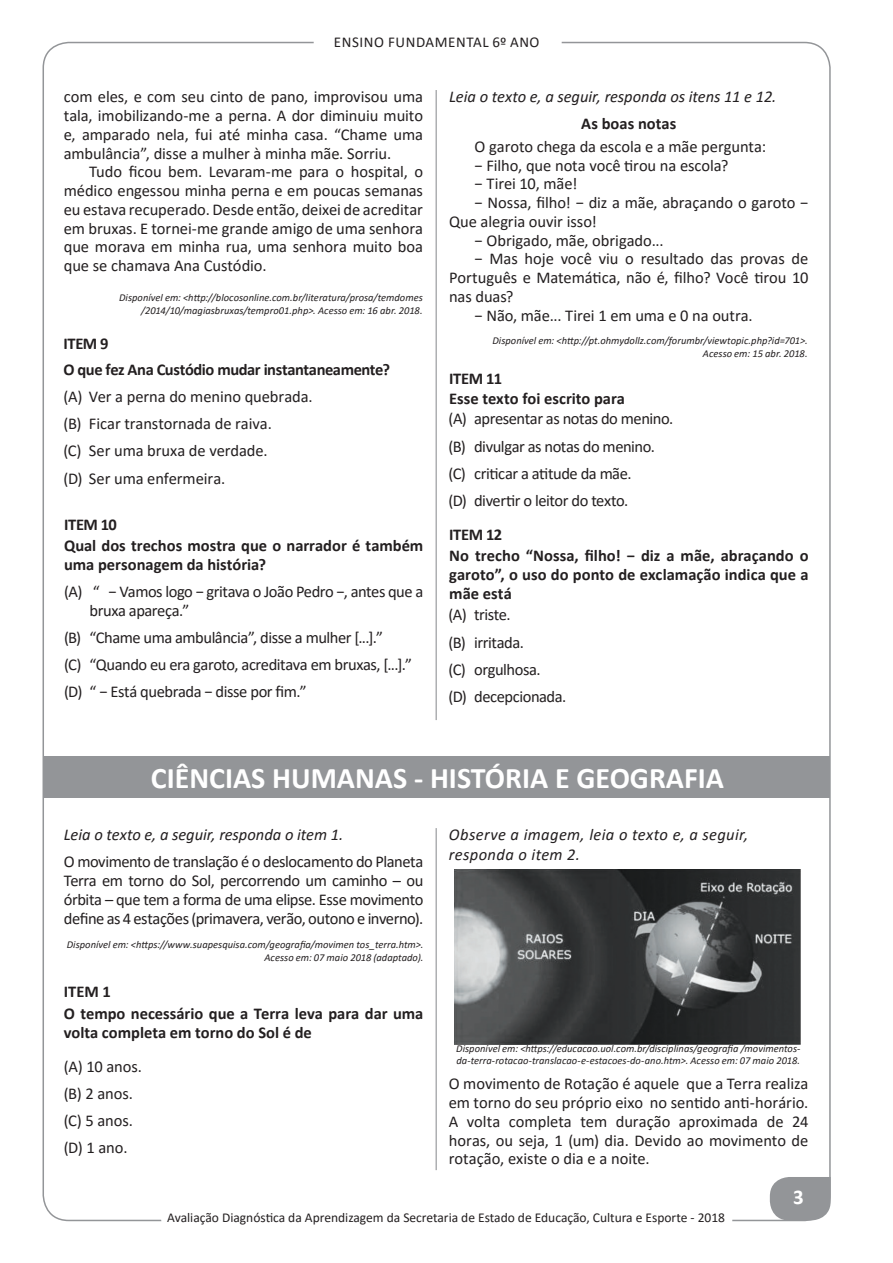
<style>
.page{position:relative;width:893px;height:1263px;background:#fff}
.page>*{position:absolute;margin:0;border:0;box-sizing:border-box;transform-origin:0 0}
.t1{font:700 30px "Calibri";color:#fff}
.t2{font:700 21px "Calibri";color:#fff}
.Texto_Corrido{font:16.5px/18.8px "Calibri";letter-spacing:-.005em;color:#231f20;text-align:justify}
.Alternativas{font:16.5px/18.8px "Calibri";letter-spacing:-.025em;color:#231f20}
.Enunciado_de_questão{font:700 16.5px/18.8px "Calibri";color:#231f20}
.Alternativas-2{font:16.5px "Calibri";letter-spacing:-.005em;color:#231f20}
.Leia_o_Texto{font:italic 16.5px "Calibri";color:#231f20}
.Leia_o_Texto-2{font:italic 16.5px/19.8px "Calibri";letter-spacing:.025em;color:#231f20}
.Enunciado_de_questão-2{font:700 16.5px "Calibri";letter-spacing:-.025em;color:#231f20}
.Título_de_texto{font:700 16.5px "Calibri";letter-spacing:.005em;color:#231f20}
.t3{font:15px "Calibri";letter-spacing:.04em;color:#231f20}
.t4{font:13.5px "Calibri";color:#231f20}
.Disponível{font:italic 10.5px/12.6px "Calibri";color:#231f20;text-align:right}
</style>
<div class="page">
<hr style="left:436px;top:90px;width:1px;height:630px;background:#939598">
<hr style="left:436px;top:828px;width:1px;height:342px;background:#939598">
<svg style="left:770px;top:1177px;width:61px;height:43px"></svg>
<div style="left:43px;top:756px;width:787px;height:42px;background:#939598"></div>
<img style="left:455px;top:870px;width:345px;height:174px">
<p class="t3" style="left:334px;top:32px;width:207px">ENSINO FUNDAMENTAL 6º ANO</p>
<p class="Texto_Corrido" style="left:64px;top:87px;width:361px">com eles, e com seu cinto de pano, improvisou uma tala, imobilizando-me a perna. A dor diminuiu muito e, amparado nela, fui até minha casa. “Chame uma ambulância”, disse a mulher à minha mãe. Sorriu.</p>
<p class="Texto_Corrido" style="left:64px;top:162px;width:361px;text-indent:26px">Tudo ficou bem. Levaram-me para o hospital, o médico engessou minha perna e em poucas semanas eu estava recuperado. Desde então, deixei de acreditar em bruxas. E tornei-me grande amigo de uma senhora que morava em minha rua, uma senhora muito boa que se chamava Ana Custódio.</p>
<p class="Disponível" style="left:119px;top:291px;width:305px">Disponível em: &lt;http://blocosonline.com.br/literatura/prosa/temdomes</p>
<p class="Disponível" style="left:141px;top:304px;width:283px">/2014/10/magiasbruxas/tempro01.php&gt;. Acesso em: 16 abr. 2018.</p>
<p class="Enunciado_de_questão" style="left:63px;top:334px;width:47px">ITEM 9</p>
<p class="Enunciado_de_questão-2" style="left:63px;top:358px;width:328px">O que fez Ana Custódio mudar instantaneamente?</p>
<p class="Alternativas-2" style="left:63px;top:385px;width:251px">(A) Ver a perna do menino quebrada.</p>
<p class="Alternativas-2" style="left:63px;top:412px;width:210px">(B) Ficar transtornada de raiva.</p>
<p class="Alternativas-2" style="left:63px;top:439px;width:206px">(C) Ser uma bruxa de verdade.</p>
<p class="Alternativas-2" style="left:63px;top:467px;width:163px">(D) Ser uma enfermeira.</p>
<p class="Enunciado_de_questão" style="left:64px;top:514px;width:54px">ITEM 10</p>
<p class="Enunciado_de_questão" style="left:64px;top:535px;width:361px">Qual dos trechos mostra que o narrador é também uma personagem da história?</p>
<p class="Alternativas" style="left:90px;top:582px;width:335px;text-indent:-26px">(A) “ − Vamos logo − gritava o João Pedro −, antes que a bruxa apareça.”</p>
<p class="Alternativas" style="left:64px;top:628px;width:320px">(B) “Chame uma ambulância”, disse a mulher [...].”</p>
<p class="Alternativas" style="left:64px;top:655px;width:349px">(C) “Quando eu era garoto, acreditava em bruxas, [...].”</p>
<p class="Alternativas" style="left:64px;top:682px;width:244px">(D) “ − Está quebrada − disse por fim.”</p>
<p class="Leia_o_Texto" style="left:449px;top:85px;width:329px">Leia o texto e, a seguir, responda os itens 11 e 12.</p>
<p class="Título_de_texto" style="left:581px;top:112px;width:97px">As boas notas</p>
<p class="Texto_Corrido" style="left:475px;top:137px;width:293px">O garoto chega da escola e a mãe pergunta:</p>
<p class="Texto_Corrido" style="left:475px;top:155px;width:255px">− Filho, que nota você tirou na escola?</p>
<p class="Texto_Corrido" style="left:475px;top:174px;width:104px">− Tirei 10, mãe!</p>
<p class="Texto_Corrido" style="left:449px;top:193px;width:361px;text-indent:26px">− Nossa, filho! − diz a mãe, abraçando o garoto −<br>Que alegria ouvir isso!</p>
<p class="Texto_Corrido" style="left:475px;top:230px;width:190px">− Obrigado, mãe, obrigado...</p>
<p class="Texto_Corrido" style="left:449px;top:249px;width:361px;text-indent:26px">− Mas hoje você viu o resultado das provas de Português e Matemática, não é, filho? Você tirou 10 nas duas?</p>
<p class="Texto_Corrido" style="left:475px;top:305px;width:280px">− Não, mãe... Tirei 1 em uma e 0 na outra.</p>
<p class="Disponível" style="left:492px;top:334px;width:317px">Disponível em: &lt;http://pt.ohmydollz.com/forumbr/viewtopic.php?id=701&gt;.</p>
<p class="Disponível" style="left:703px;top:346px;width:106px">Acesso em: 15 abr. 2018.</p>
<p class="Enunciado_de_questão" style="left:449px;top:369px;width:54px">ITEM 11</p>
<p class="Enunciado_de_questão" style="left:449px;top:388px;width:177px">Esse texto foi escrito para</p>
<p class="Alternativas" style="left:449px;top:409px;width:226px">(A) apresentar as notas do menino.</p>
<p class="Alternativas" style="left:449px;top:436px;width:208px">(B) divulgar as notas do menino.</p>
<p class="Alternativas" style="left:449px;top:464px;width:184px">(C) criticar a atitude da mãe.</p>
<p class="Alternativas" style="left:449px;top:491px;width:181px">(D) divertir o leitor do texto.</p>
<p class="Enunciado_de_questão" style="left:449px;top:525px;width:55px">ITEM 12</p>
<p class="Enunciado_de_questão" style="left:449px;top:546px;width:361px;text-align:justify">No trecho “Nossa, filho! − diz a mãe, abraçando o garoto”, o uso do ponto de exclamação indica que a mãe está</p>
<p class="Alternativas" style="left:449px;top:605px;width:64px">(A) triste.</p>
<p class="Alternativas" style="left:449px;top:632px;width:77px">(B) irritada.</p>
<p class="Alternativas" style="left:449px;top:659px;width:94px">(C) orgulhosa.</p>
<p class="Alternativas" style="left:449px;top:687px;width:119px">(D) decepcionada.</p>
<p class="t1" style="left:151px;top:756px;width:575px">CIÊNCIAS HUMANAS - HISTÓRIA E GEOGRAFIA</p>
<p class="Leia_o_Texto" style="left:64px;top:823px;width:281px">Leia o texto e, a seguir, responda o item 1.</p>
<p class="Leia_o_Texto-2" style="left:449px;top:824px;width:301px">Observe a imagem, leia o texto e, a seguir, responda o item 2.</p>
<p class="Texto_Corrido" style="left:64px;top:852px;width:361px">O movimento de translação é o deslocamento do Planeta Terra em torno do Sol, percorrendo um caminho – ou órbita – que tem a forma de uma elipse. Esse movimento define as 4 estações (primavera, verão, outono e inverno).</p>
<p class="Disponível" style="left:67px;top:938px;width:358px">Disponível em: &lt;https://www.suapesquisa.com/geografia/movimen tos_terra.htm&gt;.<br>Acesso em: 07 maio 2018 (adaptado).</p>
<p class="Enunciado_de_questão" style="left:64px;top:981px;width:49px">ITEM 1</p>
<p class="Enunciado_de_questão" style="left:64px;top:1004px;width:361px">O tempo necessário que a Terra leva para dar uma volta completa em torno do Sol é de</p>
<p class="Alternativas" style="left:64px;top:1056px;width:80px">(A) 10 anos.</p>
<p class="Alternativas" style="left:64px;top:1083px;width:71px">(B) 2 anos.</p>
<p class="Alternativas" style="left:64px;top:1111px;width:71px">(C) 5 anos.</p>
<p class="Alternativas" style="left:64px;top:1138px;width:65px">(D) 1 ano.</p>
<p class="Disponível" style="left:456px;top:1042px;width:346px;text-align:left">Disponível em: &lt;https://educacao.uol.com.br/disciplinas/geografia /movimentos&shy;da-terra-rotacao-translacao-e-estacoes-do-ano.htm&gt;. Acesso em: 07 maio 2018.</p>
<p class="Texto_Corrido" style="left:449px;top:1074px;width:361px">O movimento de Rotação é aquele que a Terra realiza em torno do seu próprio eixo no sentido anti-horário.<br>A volta completa tem duração aproximada de 24 horas, ou seja, 1 (um) dia. Devido ao movimento de rotação, existe o dia e a noite.</p>
<p class="t2" style="left:793px;top:1182px;width:12px">3</p>
<p class="t4" style="left:167px;top:1208px;width:559px">Avaliação Diagnóstica da Aprendizagem da Secretaria de Estado de Educação, Cultura e Esporte - 2018</p>
</div>
